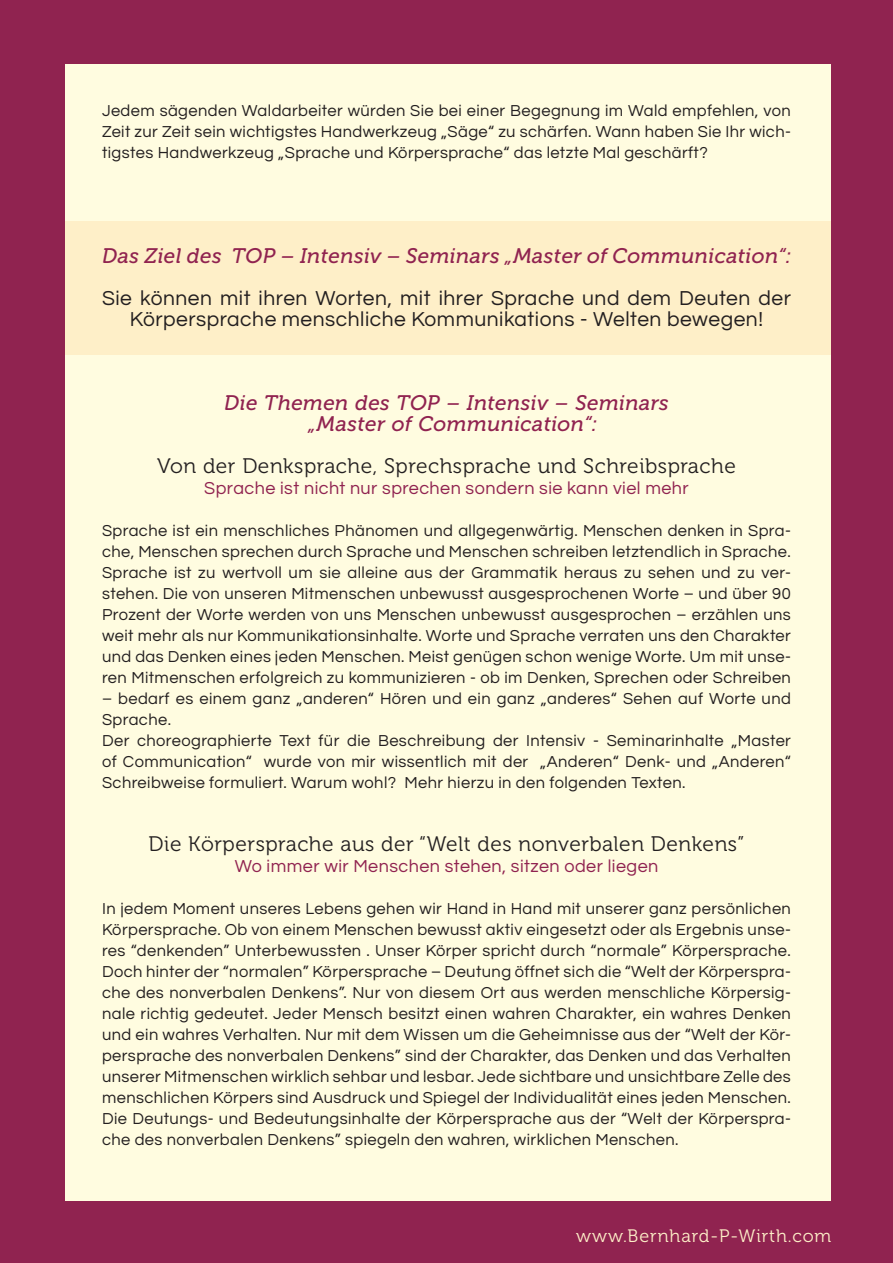
<style>
.page{position:relative;width:893px;height:1263px;background:#fff}
.page>*{position:absolute;margin:0;border:0;box-sizing:border-box;transform-origin:0 0}
.t1{font:italic 21px/21px "Museo 500";letter-spacing:.025em;color:#902350;text-align:center}
.t2{font:21px/21px "Questrial";letter-spacing:.025em;color:#231f20;text-align:center}
.t3{font:21px "Museo 300";letter-spacing:.025em;color:#231f20}
.t4{font:18px "Questrial";letter-spacing:.025em;color:#902350}
.t5{font:18px "Museo 300";letter-spacing:.05em;color:#feefc8}
.t6{font:16.5px/21px "Questrial";letter-spacing:.025em;color:#231f20;text-align:justify}
</style>
<div class="page">
<div style="left:1px;top:0;width:892px;height:1263px;background:#902350"></div>
<div style="left:65px;top:64px;width:765px;height:1136px;background:#fffce0"></div>
<div style="left:65px;top:221px;width:765px;height:134px;background:#feefc8"></div>
<p class="t6" style="left:102px;top:100px;width:690px">Jedem sägenden Waldarbeiter würden Sie bei einer Begegnung im Wald empfehlen, von Zeit zur Zeit sein wichtigstes Handwerkzeug „Säge“ zu schärfen. Wann haben Sie Ihr wich&shy;tigstes Handwerkzeug „Sprache und Körpersprache“ das letzte Mal geschärft?</p>
<p class="t1" style="left:102px;top:245px;width:690px">Das Ziel des TOP – Intensiv – Seminars „Master of Communication“:</p>
<p class="t2" style="left:102px;top:288px;width:690px">Sie können mit ihren Worten, mit ihrer Sprache und dem Deuten der<br>Körpersprache menschliche Kommunikations - Welten bewegen!</p>
<p class="t1" style="left:224px;top:392px;width:446px">Die Themen des TOP – Intensiv – Seminars „Master of Communication“:</p>
<p class="t3" style="left:157px;top:454px;width:580px">Von der Denksprache, Sprechsprache und Schreibsprache</p>
<p class="t4" style="left:204px;top:479px;width:486px">Sprache ist nicht nur sprechen sondern sie kann viel mehr</p>
<p class="t6" style="left:102px;top:520px;width:690px">Sprache ist ein menschliches Phänomen und allgegenwärtig. Menschen denken in Spra&shy;che, Menschen sprechen durch Sprache und Menschen schreiben letztendlich in Sprache.<br>Sprache ist zu wertvoll um sie alleine aus der Grammatik heraus zu sehen und zu ver&shy;stehen. Die von unseren Mitmenschen unbewusst ausgesprochenen Worte – und über 90<br>Prozent der Worte werden von uns Menschen unbewusst ausgesprochen – erzählen uns weit mehr als nur Kommunikationsinhalte. Worte und Sprache verraten uns den Charakter und das Denken eines jeden Menschen. Meist genügen schon wenige Worte. Um mit unse&shy;ren Mitmenschen erfolgreich zu kommunizieren - ob im Denken, Sprechen oder Schreiben</p>
<p class="t6" style="left:102px;top:688px;width:690px;text-align:left">– bedarf es einem ganz „anderen“ Hören und ein ganz „anderes“ Sehen auf Worte und Sprache.<br>Der choreographierte Text für die Beschreibung der Intensiv - Seminarinhalte „Master of Communication“ wurde von mir wissentlich mit der „Anderen“ Denk- und „Anderen“ Schreibweise formuliert. Warum wohl? Mehr hierzu in den folgenden Texten.</p>
<p class="t3" style="left:149px;top:832px;width:597px">Die Körpersprache aus der “Welt des nonverbalen Denkens”</p>
<p class="t4" style="left:235px;top:857px;width:425px">Wo immer wir Menschen stehen, sitzen oder liegen</p>
<p class="t6" style="left:102px;top:898px;width:690px">In jedem Moment unseres Lebens gehen wir Hand in Hand mit unserer ganz persönlichen Körpersprache. Ob von einem Menschen bewusst aktiv eingesetzt oder als Ergebnis unse&shy;res “denkenden” Unterbewussten . Unser Körper spricht durch “normale” Körpersprache.<br>Doch hinter der “normalen” Körpersprache – Deutung öffnet sich die “Welt der Körperspra&shy;che des nonverbalen Denkens”. Nur von diesem Ort aus werden menschliche Körpersig&shy;nale richtig gedeutet. Jeder Mensch besitzt einen wahren Charakter, ein wahres Denken und ein wahres Verhalten. Nur mit dem Wissen um die Geheimnisse aus der “Welt der Kör&shy;persprache des nonverbalen Denkens” sind der Charakter, das Denken und das Verhalten unserer Mitmenschen wirklich sehbar und lesbar. Jede sichtbare und unsichtbare Zelle des menschlichen Körpers sind Ausdruck und Spiegel der Individualität eines jeden Menschen.<br>Die Deutungs- und Bedeutungsinhalte der Körpersprache aus der “Welt der Körperspra&shy;che des nonverbalen Denkens” spiegeln den wahren, wirklichen Menschen.</p>
<p class="t5" style="left:576px;top:1226px;width:257px">www.Bernhard-P-Wirth.com</p>
</div>
